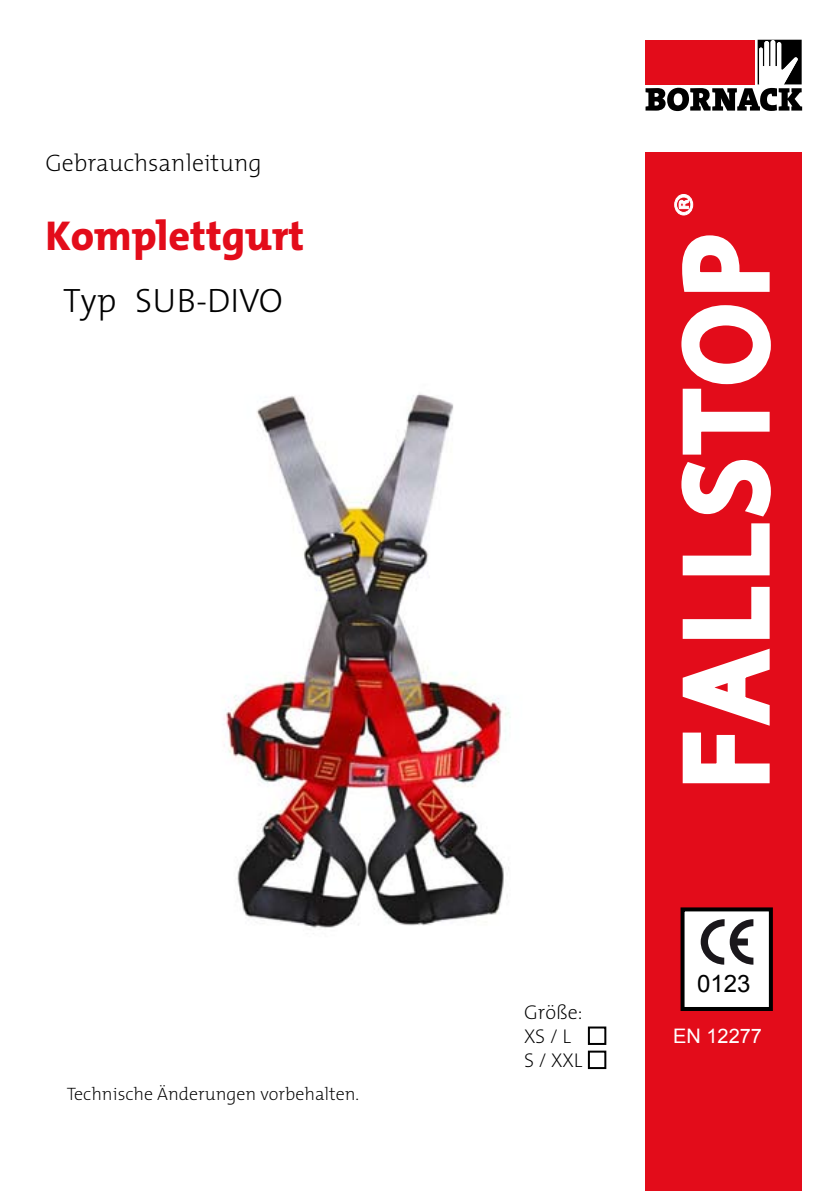
<style>
.page{position:relative;width:840px;height:1191px;background:#fff}
.page>*{position:absolute;margin:0;border:0;box-sizing:border-box;transform-origin:0 0}
.t1{font:800 42px "The Mix 8";color:#e30c1a}
.t2{font:300 34px "The Mix 3";color:#000}
.t3{font:200 24px "The Mix 2";color:#000}
.t4{font:24px "Arial";color:#000}
.t5{font:200 20px/24px "The Mix 2";color:#000}
.t6{font:20px "Arial";color:#fff}
.t7{font:200 18px "The Mix 2";color:#000}
</style>
<div class="page">
<div style="left:645px;top:153px;width:156px;height:1038px;background:#e30c1a"></div>
<svg style="left:681px;top:235px;width:90px;height:549px"></svg>
<svg style="left:674px;top:194px;width:18px;height:21px"></svg>
<div style="left:682px;top:909px;width:88px;height:100px;background:#fff"></div>
<div style="left:680px;top:907px;width:92px;height:104px;border:4px solid #000"></div>
<svg style="left:700px;top:919px;width:53px;height:45px"></svg>
<div style="left:587px;top:1026px;width:19px;height:19px;border:2px solid #000"></div>
<div style="left:587px;top:1050px;width:19px;height:19px;border:2px solid #000"></div>
<svg style="left:645px;top:40px;width:156px;height:71px"></svg>
<img style="left:222px;top:393px;width:289px;height:535px">
<h3 class="t3" style="left:45px;top:143px;width:218px">Gebrauchsanleitung</h3>
<h1 class="t1" style="left:45px;top:200px;width:260px">Komplettgurt</h1>
<h2 class="t2" style="left:63px;top:273px;width:221px">Typ SUB-DIVO</h2>
<p class="t7" style="left:67px;top:1079px;width:294px">Technische Änderungen vorbehalten.</p>
<p class="t5" style="left:523px;top:999px;width:60px">Größe:<br>XS / L<br>S / XXL</p>
<h3 class="t4" style="left:696px;top:967px;width:55px">0123</h3>
<p class="t6" style="left:672px;top:1022px;width:90px">EN 12277</p>
</div>
